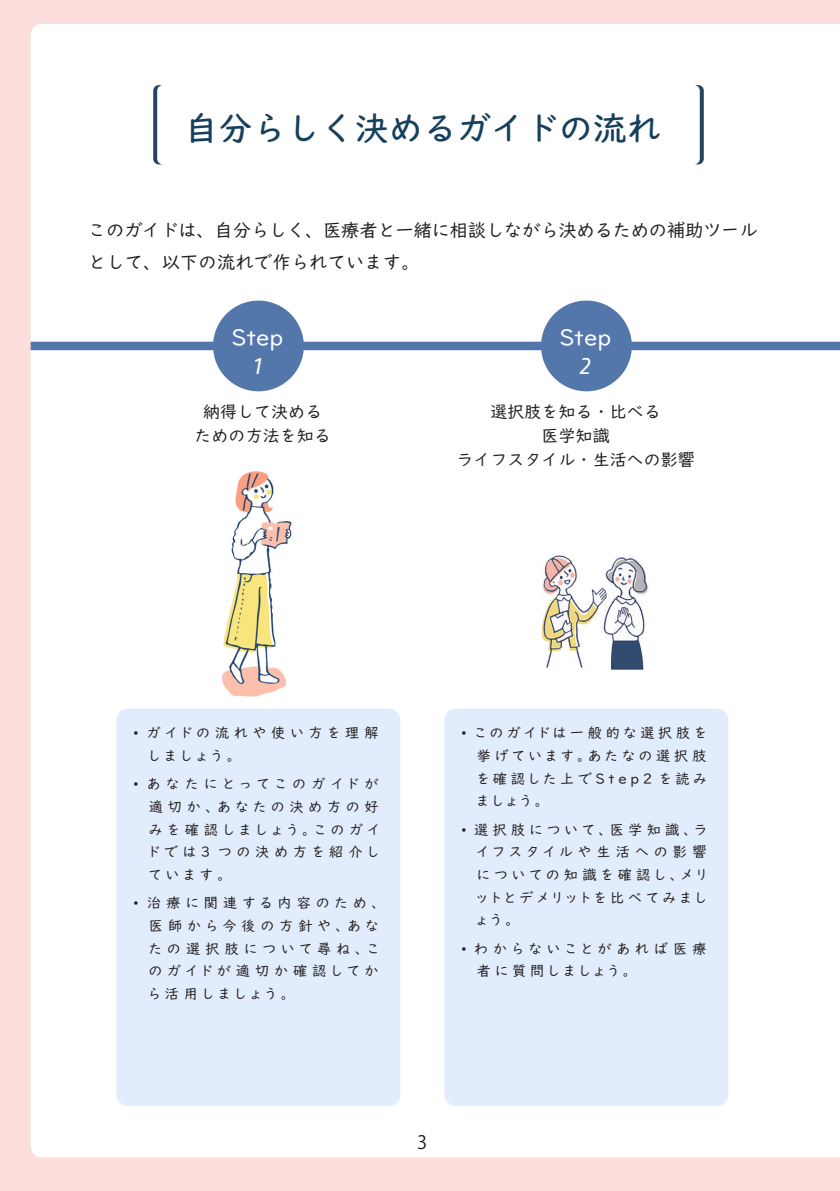
<style>
.page{position:relative;width:840px;height:1191px;background:#fff}
.page>*{position:absolute;margin:0;border:0;box-sizing:border-box;transform-origin:0 0}
.t1{font:500 34px "UD Digi Kyokasho Pro N";color:#16405c}
.t2{font:22.6px "UD Digi Kyokasho Pro";color:#fff}
.t3{font:italic 22.6px "Moniker Basic";color:#fff}
.t4{font:18.4px/31.2px "UD Digi Kyokasho Pro";letter-spacing:-.02em;color:#231f20}
.t5{font:18.4px "Koz Go Pr 6 N";color:#231f20}
.段落スタイル_1{font:17px/24px "UD Digi Kyokasho Pro";color:#231f20;text-align:center}
.段落スタイル_6{font:14.2px/22.6px "UD Digi Kyokasho Pro";letter-spacing:.26em;color:#231f20;text-align:justify}
.段落スタイル_6-2{font:14.2px/22.6px "UD Digi Kyokasho Pro";letter-spacing:.315em;color:#231f20}
.段落スタイル_6-3{font:14.2px/22.6px "UD Digi Kyokasho Pro";letter-spacing:.215em;color:#231f20}
.段落スタイル_6-4{font:14.2px/22.6px "UD Digi Kyokasho Pro";letter-spacing:.285em;color:#231f20}
.段落スタイル_6-5{font:14.2px/22.6px "UD Digi Kyokasho Pro";letter-spacing:.29em;color:#231f20}
</style>
<div class="page">
<hr style="left:839px;top:0;width:1px;height:1191px;background:#fbdddb">
<div style="left:0;top:0;width:839px;height:1191px;background:#fbdddb"></div>
<div style="left:31px;top:24px;width:808px;height:1133px;background:#fff"></div>
<img style="left:197px;top:459px;width:130px;height:249px">
<svg style="left:153px;top:85px;width:9px;height:79px"></svg>
<svg style="left:694px;top:85px;width:9px;height:79px"></svg>
<div style="left:116px;top:708px;width:284px;height:398px;background:#e1ecfc;border-radius:11px"></div>
<div style="left:444px;top:708px;width:284px;height:398px;background:#e1ecfc;border-radius:11px"></div>
<img style="left:511px;top:527px;width:158px;height:165px">
<div style="left:31px;top:342px;width:808px;height:8px;background:#5477ab"></div>
<div style="left:213px;top:300px;width:91px;height:91px;background:#5477ab;border-radius:50%"></div>
<div style="left:540px;top:300px;width:91px;height:91px;background:#5477ab;border-radius:50%"></div>
<p class="t1" style="left:184px;top:99px;width:478px">自分らしく決めるガイドの流れ</p>
<p class="t4" style="left:88px;top:214px;width:671px">このガイドは、自分らしく、医療者と一緒に相談しながら決めるための補助ツールとして、以下の流れで作られています。</p>
<p class="t2" style="left:231px;top:318px;width:53px">Step</p>
<p class="t3" style="left:253px;top:351px;width:10px">1</p>
<p class="段落スタイル_1" style="left:203px;top:399px;width:121px">納得して決める</p>
<p class="段落スタイル_1" style="left:194px;top:423px;width:138px">ための方法を知る</p>
<p class="t2" style="left:559px;top:318px;width:53px">Step</p>
<p class="t3" style="left:579px;top:351px;width:13px">2</p>
<p class="段落スタイル_1" style="left:490px;top:399px;width:172px">選択肢を知る・比べる</p>
<p class="段落スタイル_1" style="left:456px;top:423px;width:240px">医学知識<br>ライフスタイル・生活への影響</p>
<p class="段落スタイル_6-5" style="left:147px;top:721px;width:233px;text-indent:-13px">• ガイドの流れや使い方を理解しましょう。</p>
<p class="段落スタイル_6-4" style="left:146px;top:772px;width:236px;text-indent:-13px">• あなたにとってこのガイドが適切か、あなたの決め方の好みを確認しましょう。このガイドでは3 つの決め方を紹介しています。</p>
<p class="段落スタイル_6-2" style="left:147px;top:891px;width:240px;text-indent:-14px">• 治療に関連する内容のため、医師から今後の方針や、あなたの選択肢について尋ね、このガイドが適切か確認してから活用しましょう。</p>
<p class="段落スタイル_6" style="left:475px;top:721px;width:233px;text-indent:-14px">• このガイドは一般的な選択肢を挙げています。あたなの選択肢を確認した上でStep2 を読みましょう。</p>
<p class="段落スタイル_6-3" style="left:474px;top:817px;width:235px;text-indent:-13px">• 選択肢について、医学知識、ライフスタイルや生活への影響についての知識を確認し、メリットとデメリットを比べてみましょう。</p>
<p class="段落スタイル_6" style="left:476px;top:936px;width:231px;text-indent:-15px">• わからないことがあれば医療者に質問しましょう。</p>
<p class="t5" style="left:417px;top:1132px;width:12px">3</p>
</div>
